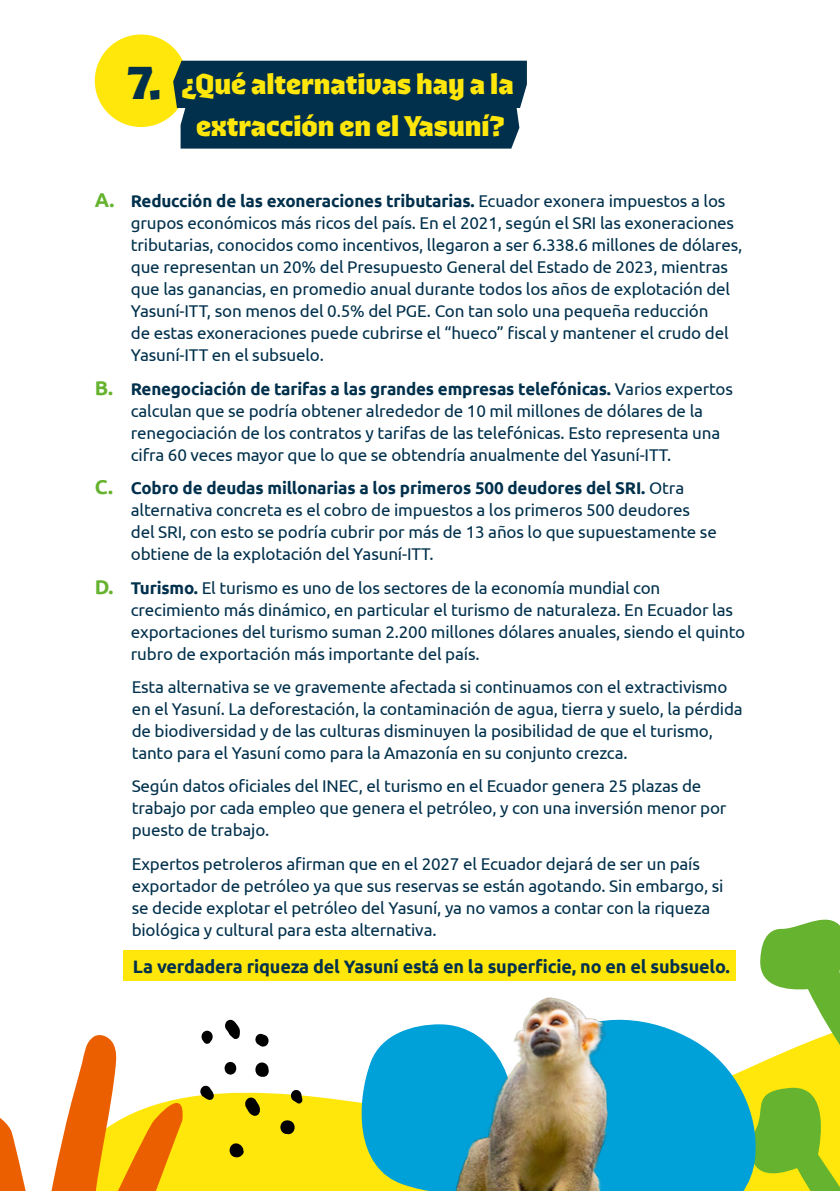
<style>
.page{position:relative;width:840px;height:1191px;background:#fff}
.page>*{position:absolute;margin:0;border:0;box-sizing:border-box;transform-origin:0 0}
.t1{font:700 29.4px/41.6px "Ferryman";color:#ffe60b;text-align:right}
.t2{font:700 18px "Ubuntu";letter-spacing:-.01em;color:#00304c}
.t3{font:17px/22px "Ubuntu";letter-spacing:-.01em;color:#00304c}
.s1{font-size:47.8px;color:#00304c}
.s2{font-weight:700;font-size:20px;color:#65b32e}
.s3{font-weight:700}
</style>
<div class="page">
<div style="left:280px;top:1093px;width:65px;height:98px;background:#ffe60b"></div>
<svg style="left:735px;top:919px;width:104px;height:272px"></svg>
<svg style="left:225px;top:1019px;width:15px;height:13px"></svg>
<svg style="left:291px;top:1090px;width:11px;height:13px"></svg>
<svg style="left:280px;top:1120px;width:14px;height:14px"></svg>
<div style="left:124px;top:950px;width:611px;height:31px;background:#ffe60b"></div>
<svg style="left:652px;top:1010px;width:107px;height:181px;fill:#00a0d8"></svg>
<svg style="left:0;top:1032px;width:280px;height:159px"></svg>
<div style="left:95px;top:34px;width:92px;height:93px;background:#ffe60b;border-radius:50%"></div>
<div style="left:173px;top:61px;width:353px;height:88px;background:#00304c"></div>
<img style="left:345px;top:997px;width:307px;height:194px">
<h1 class="t1" style="left:127px;top:63px;width:387px"><span class="s1">7.</span> ¿Qué alternativas hay a la extracción en el Yasuní?</h1>
<p class="t3" style="left:131px;top:190px;width:612px;text-indent:-36px"><span class="s2">A.</span> <span class="s3">Reducción de las exoneraciones tributarias.</span> Ecuador exonera impuestos a los grupos económicos más ricos del país. En el 2021, según el SRI las exoneraciones tributarias, conocidos como incentivos, llegaron a ser 6.338.6 millones de dólares, que representan un 20% del Presupuesto General del Estado de 2023, mientras que las ganancias, en promedio anual durante todos los años de explotación del Yasuní-ITT, son menos del 0.5% del PGE. Con tan solo una pequeña reducción<br>de estas exoneraciones puede cubrirse el “hueco” fiscal y mantener el crudo del Yasuní-ITT en el subsuelo.</p>
<p class="t3" style="left:131px;top:377px;width:603px;text-indent:-36px"><span class="s2">B.</span> <span class="s3">Renegociación de tarifas a las grandes empresas telefónicas.</span> Varios expertos calculan que se podría obtener alrededor de 10 mil millones de dólares de la renegociación de los contratos y tarifas de las telefónicas. Esto representa una cifra 60 veces mayor que lo que se obtendría anualmente del Yasuní-ITT.</p>
<p class="t3" style="left:131px;top:476px;width:587px;text-indent:-36px"><span class="s2">C.</span> <span class="s3">Cobro de deudas millonarias a los primeros 500 deudores del SRI.</span> Otra alternativa concreta es el cobro de impuestos a los primeros 500 deudores del SRI, con esto se podría cubrir por más de 13 años lo que supuestamente se obtiene de la explotación del Yasuní-ITT.</p>
<p class="t3" style="left:131px;top:576px;width:615px;text-indent:-36px"><span class="s2">D.</span> <span class="s3">Turismo.</span> El turismo es uno de los sectores de la economía mundial con crecimiento más dinámico, en particular el turismo de naturaleza. En Ecuador las exportaciones del turismo suman 2.200 millones dólares anuales, siendo el quinto rubro de exportación más importante del país.</p>
<p class="t3" style="left:132px;top:675px;width:612px">Esta alternativa se ve gravemente afectada si continuamos con el extractivismo en el Yasuní. La deforestación, la contaminación de agua, tierra y suelo, la pérdida de biodiversidad y de las culturas disminuyen la posibilidad de que el turismo, tanto para el Yasuní como para la Amazonía en su conjunto crezca.</p>
<p class="t3" style="left:132px;top:774px;width:596px">Según datos oficiales del INEC, el turismo en el Ecuador genera 25 plazas de trabajo por cada empleo que genera el petróleo, y con una inversión menor por puesto de trabajo.</p>
<p class="t3" style="left:132px;top:852px;width:593px">Expertos petroleros afirman que en el 2027 el Ecuador dejará de ser un país exportador de petróleo ya que sus reservas se están agotando. Sin embargo, si se decide explotar el petróleo del Yasuní, ya no vamos a contar con la riqueza biológica y cultural para esta alternativa.</p>
<p class="t2" style="left:133px;top:955px;width:598px">La verdadera riqueza del Yasuní está en la superficie, no en el subsuelo.</p>
</div>
